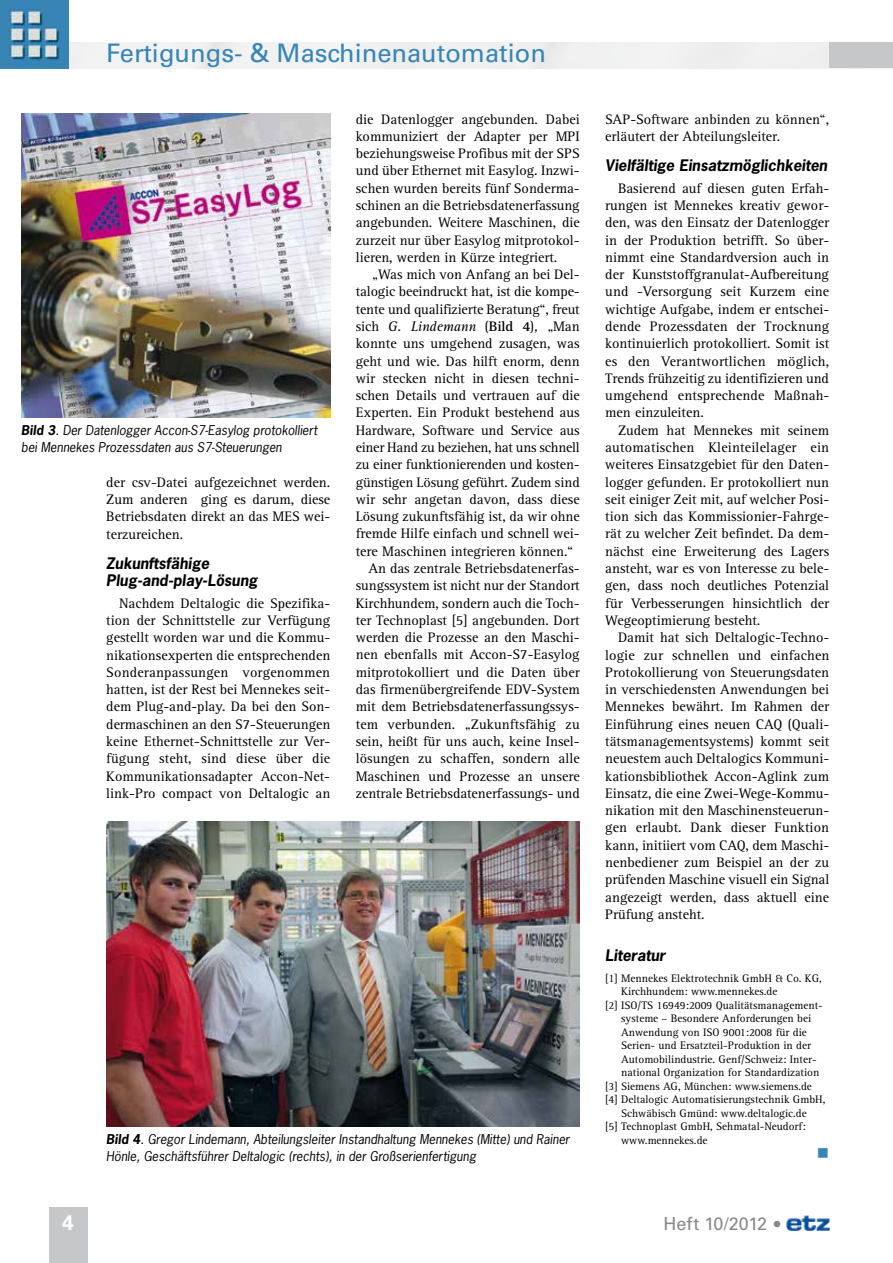
<style>
.page{position:relative;width:893px;height:1263px;background:#fff}
.page>*{position:absolute;margin:0;border:0;box-sizing:border-box;transform-origin:0 0}
.t1{font:25.5px "Univers LT Std";color:#3785b5}
.t2{font:700 21px "Univers LT Std";color:#fff}
.t3{font:18px "Univers LT Std";color:#87888a}
.t4{font:16.5px "Wingdings";color:#3785b5}
.t5{font:italic 700 15px/17.2px "News Gothic Std";color:#000}
.t6{font:14.25px/17.2px "Rotis Serif Std";color:#000;text-align:justify}
.t7{font:italic 14.25px "Rotis Serif Std";letter-spacing:-.005em;color:#000}
.t8{font:italic 12.75px/17.2px "News Gothic Std";color:#000}
.t9{font:11.25px "Rotis Serif Std";color:#000}
.s1{font-weight:700}
.s2{font-style:normal}
.s3{font-weight:700;font-style:normal}
.s4{font-family:"Rotis Serif Std"}
</style>
<div class="page">
<div style="left:68px;top:43px;width:761px;height:25px;background:#f0f1f1"></div>
<img style="left:0;top:0;width:68px;height:68px">
<div style="left:829px;top:43px;width:64px;height:25px;background:#c6c7c8"></div>
<div style="left:49px;top:1208px;width:38px;height:55px;background:#c6c7c8"></div>
<img style="left:787px;top:1216px;width:42px;height:14px">
<img style="left:106px;top:822px;width:474px;height:304px">
<img style="left:21px;top:113px;width:309px;height:304px">
<h1 class="t1" style="left:106px;top:38px;width:441px">Fertigungs- &amp; Maschinenautomation</h1>
<p class="t8" style="left:21px;top:422px;width:298px"><span class="s1">Bild 3</span>. Der Datenlogger Accon-S7-Easylog protokolliert bei Mennekes Prozessdaten aus S7-Steuerungen</p>
<p class="t6" style="left:106px;top:474px;width:225px">der csv-Datei aufgezeichnet werden.<br>Zum anderen ging es darum, diese Betriebsdaten direkt an das MES wei&shy;terzureichen.</p>
<p class="t5" style="left:106px;top:554px;width:153px">Zukunftsfähige<br>Plug-and-play-Lösung</p>
<p class="t6" style="left:106px;top:595px;width:225px;text-indent:13px">Nachdem Deltalogic die Spezifika&shy;tion der Schnittstelle zur Verfügung gestellt worden war und die Kommu&shy;nikationsexperten die entsprechenden Sonderanpassungen vorgenommen hatten, ist der Rest bei Mennekes seit&shy;dem Plug-and-play. Da bei den Son&shy;dermaschinen an den S7-Steuerungen keine Ethernet-Schnittstelle zur Ver&shy;fügung steht, sind diese über die Kommunikationsadapter Accon-Net&shy;link-Pro compact von Deltalogic an</p>
<p class="t6" style="left:356px;top:111px;width:226px">die Datenlogger angebunden. Dabei kommuniziert der Adapter per MPI beziehungsweise Profibus mit der SPS und über Ethernet mit Easylog. Inzwi&shy;schen wurden bereits fünf Sonderma&shy;schinen an die Betriebsdatenerfassung angebunden. Weitere Maschinen, die zurzeit nur über Easylog mitprotokol&shy;lieren, werden in Kürze integriert.</p>
<p class="t6" style="left:372px;top:266px;width:209px">„Was mich von Anfang an bei Del-</p>
<p class="t6" style="left:356px;top:283px;width:225px">talogic beeindruckt hat, ist die kompe-</p>
<p class="t6" style="left:356px;top:301px;width:225px">tente und qualifizierte Beratung“, freut</p>
<p class="t7" style="left:356px;top:318px;width:225px"><span class="s2">sich</span> G. Lindemann <span class="s2">(</span><span class="s3">Bild 4</span><span class="s2">)</span>, <span class="s2">„Man</span></p>
<p class="t6" style="left:356px;top:335px;width:225px">konnte uns umgehend zusagen, was</p>
<p class="t6" style="left:356px;top:353px;width:225px">geht und wie. Das hilft enorm, denn</p>
<p class="t6" style="left:356px;top:370px;width:225px">wir stecken nicht in diesen techni-</p>
<p class="t6" style="left:356px;top:387px;width:225px">schen Details und vertrauen auf die</p>
<p class="t6" style="left:356px;top:404px;width:225px">Experten. Ein Produkt bestehend aus</p>
<p class="t6" style="left:356px;top:422px;width:225px">Hardware, Software und Service aus</p>
<p class="t6" style="left:356px;top:439px;width:226px">einer Hand zu beziehen, hat uns schnell</p>
<p class="t6" style="left:356px;top:456px;width:225px">zu einer funktionierenden und kosten-</p>
<p class="t6" style="left:356px;top:474px;width:225px">günstigen Lösung geführt. Zudem sind</p>
<p class="t6" style="left:356px;top:491px;width:225px">wir sehr angetan davon, dass diese</p>
<p class="t6" style="left:356px;top:508px;width:225px">Lösung zukunftsfähig ist, da wir ohne</p>
<p class="t6" style="left:356px;top:525px;width:225px">fremde Hilfe einfach und schnell wei-</p>
<p class="t6" style="left:356px;top:543px;width:219px">tere Maschinen integrieren können.“</p>
<p class="t6" style="left:368px;top:560px;width:213px">An das zentrale Betriebsdatenerfas-</p>
<p class="t6" style="left:356px;top:577px;width:226px">sungssystem ist nicht nur der Standort</p>
<p class="t6" style="left:356px;top:595px;width:225px">Kirchhundem, sondern auch die Toch-</p>
<p class="t6" style="left:356px;top:612px;width:225px">ter Technoplast [5] angebunden. Dort</p>
<p class="t6" style="left:356px;top:629px;width:225px">werden die Prozesse an den Maschi-</p>
<p class="t6" style="left:356px;top:646px;width:225px">nen ebenfalls mit Accon-S7-Easylog</p>
<p class="t6" style="left:356px;top:664px;width:225px">mitprotokolliert und die Daten über</p>
<p class="t6" style="left:356px;top:681px;width:225px">das firmenübergreifende EDV-System</p>
<p class="t6" style="left:356px;top:698px;width:225px">mit dem Betriebsdatenerfassungssys-</p>
<p class="t6" style="left:356px;top:716px;width:225px">tem verbunden. „Zukunftsfähig zu</p>
<p class="t6" style="left:356px;top:733px;width:225px">sein, heißt für uns auch, keine Insel-</p>
<p class="t6" style="left:356px;top:750px;width:225px">lösungen zu schaffen, sondern alle</p>
<p class="t6" style="left:356px;top:767px;width:225px">Maschinen und Prozesse an unsere</p>
<p class="t6" style="left:356px;top:785px;width:225px">zentrale Betriebsdatenerfassungs- und</p>
<p class="t8" style="left:106px;top:1130px;width:465px"><span class="s1">Bild 4</span>. Gregor Lindemann, Abteilungsleiter Instandhaltung Mennekes (Mitte) und Rainer<br>Hönle, Geschäftsführer Deltalogic (rechts), in der Großserienfertigung</p>
<p class="t6" style="left:605px;top:111px;width:225px">SAP-Software anbinden zu können“, erläutert der Abteilungsleiter.</p>
<p class="t5" style="left:605px;top:157px;width:224px">Vielfältige Einsatzmöglichkeiten</p>
<p class="t6" style="left:605px;top:180px;width:226px;text-indent:13px">Basierend auf diesen guten Erfah&shy;rungen ist Mennekes kreativ gewor&shy;den, was den Einsatz der Datenlogger in der Produktion betrifft. So über&shy;nimmt eine Standardversion auch in der Kunststoffgranulat-Aufbereitung und -Versorgung seit Kurzem eine wichtige Aufgabe, indem er entschei&shy;dende Prozessdaten der Trocknung kontinuierlich protokolliert. Somit ist es den Verantwortlichen möglich, Trends frühzeitig zu identifizieren und umgehend entsprechende Maßnah&shy;men einzuleiten.</p>
<p class="t6" style="left:605px;top:422px;width:225px;text-indent:13px">Zudem hat Mennekes mit seinem automatischen Kleinteilelager ein weiteres Einsatzgebiet für den Daten&shy;logger gefunden. Er protokolliert nun seit einiger Zeit mit, auf welcher Posi&shy;tion sich das Kommissionier-Fahrge&shy;rät zu welcher Zeit befindet. Da dem&shy;nächst eine Erweiterung des Lagers ansteht, war es von Interesse zu bele&shy;gen, dass noch deutliches Potenzial für Verbesserungen hinsichtlich der Wegeoptimierung besteht.</p>
<p class="t6" style="left:605px;top:629px;width:226px;text-indent:13px">Damit hat sich Deltalogic-Techno&shy;logie zur schnellen und einfachen Protokollierung von Steuerungsdaten in verschiedensten Anwendungen bei Mennekes bewährt. Im Rahmen der Einführung eines neuen CAQ (Quali&shy;tätsmanagementsystems) kommt seit neuestem auch Deltalogics Kommuni&shy;kationsbibliothek Accon-Aglink zum Einsatz, die eine Zwei-Wege-Kommu&shy;nikation mit den Maschinensteuerun&shy;gen erlaubt. Dank dieser Funktion kann, initiiert vom CAQ, dem Maschi&shy;nenbediener zum Beispiel an der zu prüfenden Maschine visuell ein Signal angezeigt werden, dass aktuell eine Prüfung ansteht.</p>
<p class="t5" style="left:605px;top:947px;width:62px">Literatur</p>
<p class="t9" style="left:605px;top:972px;width:218px">[1] Mennekes Elektrotechnik GmbH &amp; Co. KG,</p>
<p class="t9" style="left:621px;top:985px;width:158px">Kirchhundem: www.mennekes.de</p>
<p class="t9" style="left:605px;top:999px;width:219px">[2] ISO/TS 16949:2009 Qualitätsmanagement-</p>
<p class="t9" style="left:621px;top:1012px;width:191px">systeme – Besondere Anforderungen bei</p>
<p class="t9" style="left:621px;top:1026px;width:187px">Anwendung von ISO 9001:2008 für die</p>
<p class="t9" style="left:621px;top:1039px;width:191px">Serien- und Ersatzteil-Produktion in der</p>
<p class="t9" style="left:621px;top:1053px;width:196px">Automobilindustrie. Genf/Schweiz: Inter-</p>
<p class="t9" style="left:621px;top:1066px;width:200px">national Organization for Standardization</p>
<p class="t9" style="left:605px;top:1080px;width:208px">[3] Siemens AG, München: www.siemens.de</p>
<p class="t9" style="left:605px;top:1093px;width:222px">[4] Deltalogic Automatisierungstechnik GmbH,</p>
<p class="t9" style="left:621px;top:1107px;width:187px">Schwäbisch Gmünd: www.deltalogic.de</p>
<p class="t9" style="left:605px;top:1120px;width:202px">[5] Technoplast GmbH, Sehmatal-Neudorf:</p>
<p class="t9" style="left:621px;top:1134px;width:88px">www.mennekes.de</p>
<p class="t4" style="left:817px;top:1144px;width:14px">■</p>
<h2 class="t2" style="left:62px;top:1210px;width:13px">4</h2>
<p class="t3" style="left:663px;top:1213px;width:120px">Heft 10/2012 <span class="s4">•</span></p>
</div>
